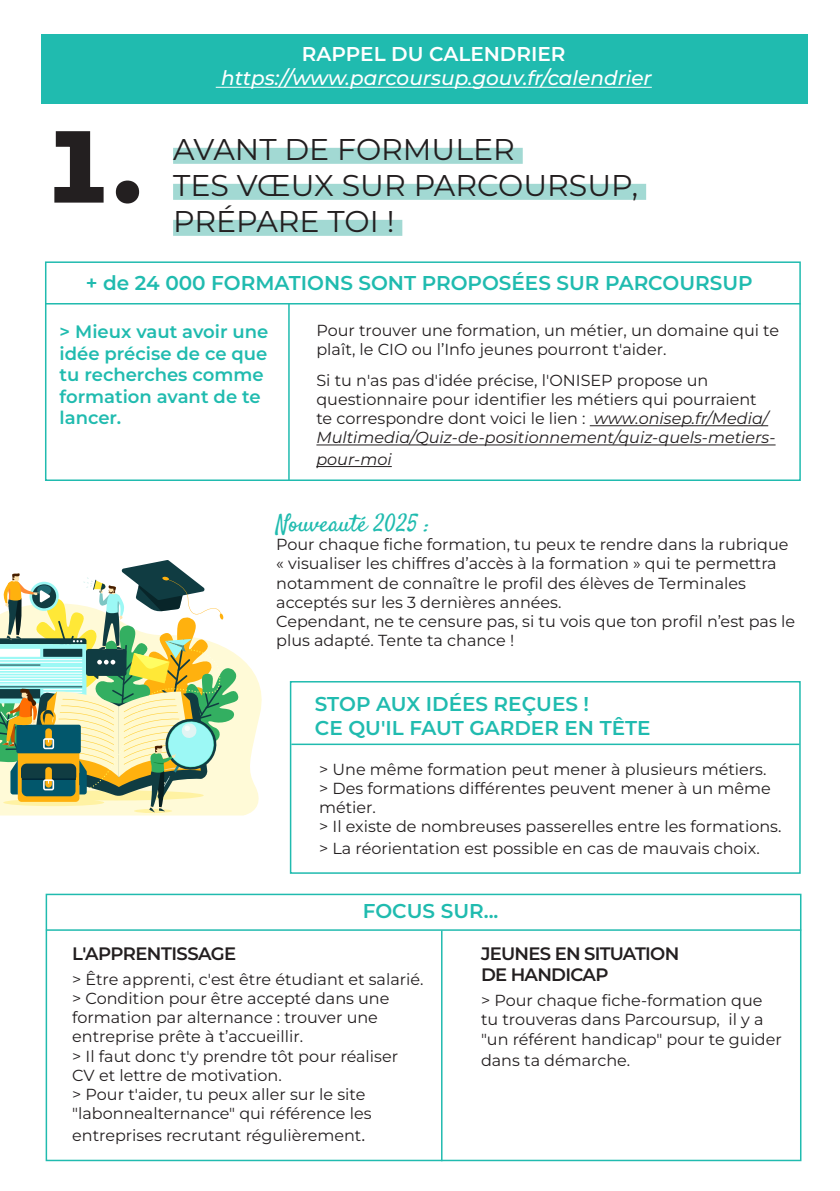
<style>
.page{position:relative;width:840px;height:1191px;background:#fff}
.page>*{position:absolute;margin:0;border:0;box-sizing:border-box;transform-origin:0 0}
.t1{font:800 102px "Montserrat";color:#231f20}
.t2{font:30px/36px "Montserrat";color:#231f20}
.t3{font:24px "Satisfy";color:#20bbaf}
.t4{font:600 20px "Montserrat";color:#20bbaf}
.t5{font:italic 500 20px "Montserrat";color:#fff}
.t6{font:600 20px "Montserrat";color:#fff}
.t7{font:600 18px/21.6px "Montserrat";color:#20bbaf}
.t8{font:600 18px "Montserrat";letter-spacing:-.04em;color:#231f20}
.t9{font:16px/19.2px "Montserrat";color:#231f20}
.t10{font:italic 16px "Montserrat";color:#231f20}
.s1{font-style:italic}
.s2{font-size:18px}
</style>
<div class="page">
<div style="left:290px;top:681px;width:510px;height:192px;border:2px solid #20bbaf"></div>
<div style="left:173px;top:148px;width:349px;height:16px;background:#a2d9d3"></div>
<div style="left:173px;top:184px;width:472px;height:16px;background:#a2d9d3"></div>
<div style="left:173px;top:220px;width:229px;height:16px;background:#a2d9d3"></div>
<hr style="left:589px;top:425px;width:178px;height:1px;background:#231f20">
<hr style="left:316px;top:444px;width:459px;height:1px;background:#231f20">
<hr style="left:316px;top:466px;width:75px;height:1px;background:#231f20">
<div style="left:46px;top:893px;width:755px;height:268px;border:2px solid #20bbaf"></div>
<hr style="left:441px;top:930px;width:1px;height:231px;background:#20bbaf">
<hr style="left:46px;top:929px;width:754px;height:1px;background:#20bbaf">
<hr style="left:291px;top:743px;width:508px;height:2px;background:#20bbaf">
<div style="left:45px;top:261px;width:755px;height:220px;border:2px solid #20bbaf"></div>
<hr style="left:288px;top:304px;width:1px;height:177px;background:#20bbaf">
<hr style="left:45px;top:303px;width:755px;height:1px;background:#20bbaf">
<svg style="left:0;top:657px;width:261px;height:158px;fill:#fffad7"></svg>
<svg style="left:134px;top:809px;width:38px;height:4px"></svg>
<svg style="left:0;top:560px;width:240px;height:252px"></svg>
<div style="left:42px;top:34px;width:765px;height:70px;background:#20bbaf"></div>
<hr style="left:216px;top:87px;width:435px;height:1px;background:#fff">
<p class="t1" style="left:42px;top:92px;width:102px">1.</p>
<p class="t6" style="left:302px;top:40px;width:265px">RAPPEL DU CALENDRIER</p>
<p class="t5" style="left:221px;top:64px;width:432px">https://www.parcoursup.gouv.fr/calendrier</p>
<p class="t2" style="left:173px;top:130px;width:466px">AVANT DE FORMULER<br>TES VŒUX SUR PARCOURSUP,<br>PRÉPARE TOI !</p>
<p class="t4" style="left:86px;top:269px;width:668px">+ de 24 000 FORMATIONS SONT PROPOSÉES SUR PARCOURSUP</p>
<p class="t9" style="left:316px;top:320px;width:464px">Pour trouver une formation, un métier, un domaine qui te plaît, le CIO ou l’Info jeunes pourront t'aider.</p>
<p class="t9" style="left:316px;top:370px;width:460px">Si tu n'as pas d'idée précise, l'ONISEP propose un questionnaire pour identifier les métiers qui pourraient te correspondre dont voici le lien : <span class="s1">www.onisep.fr/Media/ Multimedia/Quiz-de-positionnement/quiz-quels-metiers-</span></p>
<p class="t10" style="left:316px;top:448px;width:77px">pour-moi</p>
<p class="t7" style="left:59px;top:320px;width:210px">&gt; Mieux vaut avoir une idée précise de ce que tu recherches comme formation avant de te lancer.</p>
<p class="t3" style="left:276px;top:508px;width:155px">Nouveauté 2025 :</p>
<p class="t9" style="left:276px;top:534px;width:513px">Pour chaque fiche formation, tu peux te rendre dans la rubrique « visualiser les chiffres d’accès à la formation » qui te permettra notamment de connaître le profil des élèves de Terminales acceptés sur les 3 dernières années.</p>
<p class="t9" style="left:276px;top:611px;width:520px">Cependant, ne te censure pas, si tu vois que ton profil n’est pas le plus adapté. Tente ta chance !</p>
<p class="t4" style="left:315px;top:689px;width:275px">STOP AUX IDÉES REÇUES !</p>
<p class="t4" style="left:315px;top:713px;width:337px">CE QU'IL FAUT GARDER EN TÊTE</p>
<p class="t9" style="left:319px;top:759px;width:448px">&gt; Une même formation peut mener à plusieurs métiers.</p>
<p class="t9" style="left:319px;top:778px;width:453px">&gt; Des formations différentes peuvent mener à un même métier.</p>
<p class="t9" style="left:319px;top:816px;width:463px">&gt; Il existe de nombreuses passerelles entre les formations.</p>
<p class="t9" style="left:319px;top:838px;width:442px">&gt; La réorientation est possible en cas de mauvais choix.</p>
<p class="t4" style="left:362px;top:896px;width:137px">FOCUS SUR...</p>
<p class="t8" style="left:480px;top:940px;width:200px">JEUNES EN SITUATION</p>
<p class="t8" style="left:480px;top:962px;width:129px">DE HANDICAP</p>
<p class="t9" style="left:480px;top:990px;width:302px">&gt; Pour chaque fiche-formation que tu trouveras dans Parcoursup, il y a "un référent handicap" pour te guider</p>
<p class="t9" style="left:480px;top:1050px;width:151px">dans ta démarche.</p>
<p class="t8" style="left:72px;top:940px;width:165px">L'APPRENTISSAGE</p>
<p class="t9" style="left:72px;top:968px;width:352px">&gt; Être apprenti, c'est être étudiant et salarié. &gt; Condition pour être accepté dans une formation par alternance : trouver une entreprise prête à t’accueillir.</p>
<p class="t9" style="left:72px;top:1045px;width:327px">&gt; Il faut donc t'y prendre tôt pour réaliser<br>CV et lettre de motivation.</p>
<p class="t9" style="left:72px;top:1084px;width:301px">&gt; Pour t'aider, tu peux aller sur le site "labonnealternance" qui référence les</p>
<p class="t9" style="left:72px;top:1124px;width:294px">entreprises recrutant régulièrement<span class="s2">.</span></p>
</div>
